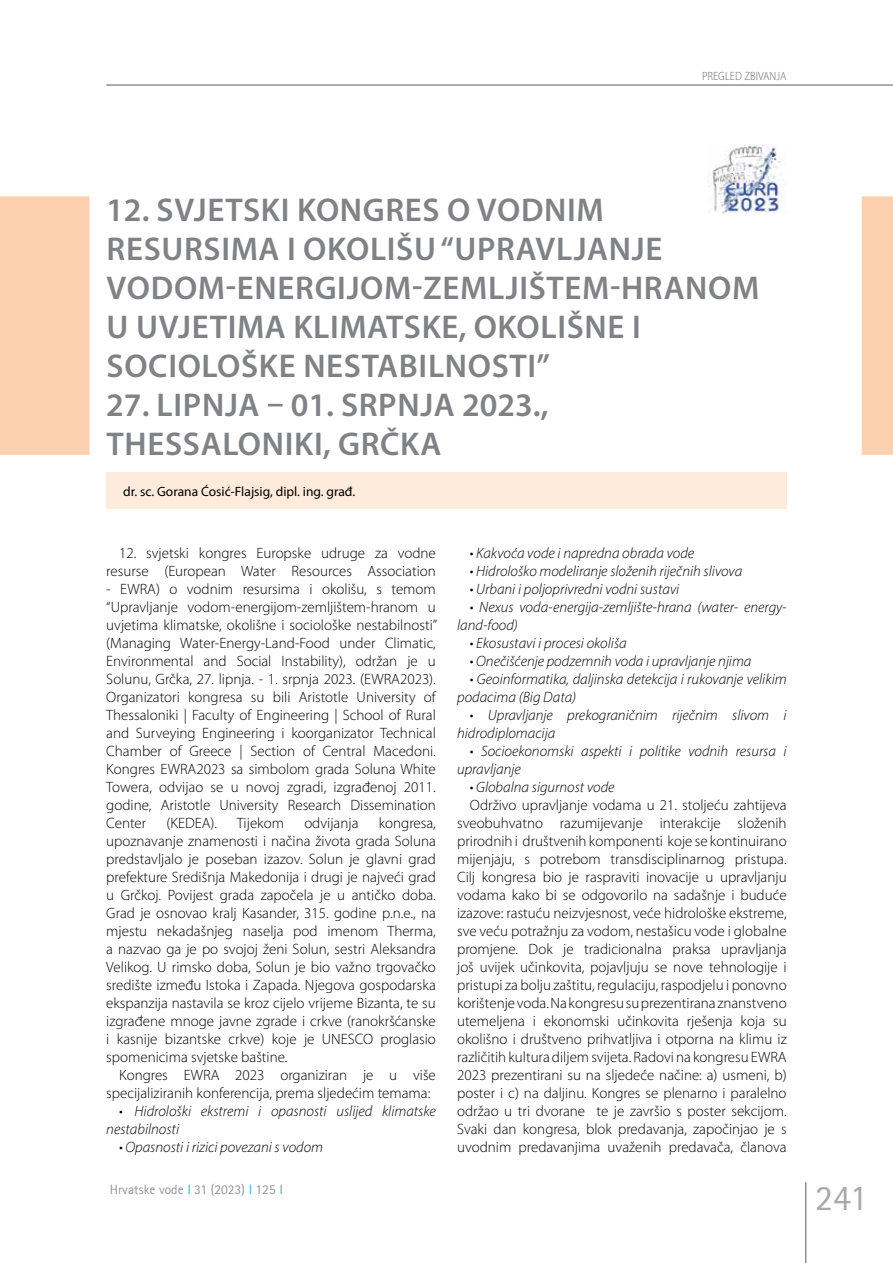
<style>
.page{position:relative;width:893px;height:1263px;background:#fff}
.page>*{position:absolute;margin:0;border:0;box-sizing:border-box;transform-origin:0 0}
.t1{font:36px "Agfa Rotis Sans Serif";color:#a7a9ac}
.t2{font:600 33px/39px "Myriad Pro";letter-spacing:.02em;color:#808285}
.t3{font:300 15px/18px "Myriad Pro";color:#000;text-align:justify}
.t4{font:italic 300 15px/18px "Myriad Pro";color:#000}
.t5{font:13.5px "Myriad Pro";color:#000}
.t6{font:13.5px "Agfa Rotis Sans Serif";color:#939598}
.t7{font:300 semi-condensed 12px "Myriad Pro";color:#6d6e71}
.s1{font-style:normal}
.s2{font-family:"Source Sans Pro";font-weight:300;font-size:18px;color:#00a5b6}
</style>
<div class="page">
<hr style="left:805px;top:1182px;width:1px;height:81px;background:#58595b">
<hr style="left:106px;top:85px;width:787px;height:1px;background:#58595b">
<div style="left:0;top:196px;width:90px;height:259px;background:#fdd1b0"></div>
<div style="left:862px;top:196px;width:31px;height:259px;background:#fdd1b0"></div>
<div style="left:106px;top:472px;width:681px;height:36px;background:#feebdb"></div>
<img style="left:709px;top:144px;width:76px;height:69px">
<p class="t7" style="left:702px;top:69px;width:86px">PREGLED ZBIVANJA</p>
<h2 class="t2" style="left:106px;top:190px;width:655px">12. SVJETSKI KONGRES O VODNIM<br>RESURSIMA I OKOLIŠU “UPRAVLJANJE<br>VODOM-ENERGIJOM-ZEMLJIŠTEM-HRANOM<br>U UVJETIMA KLIMATSKE, OKOLIŠNE I<br>SOCIOLOŠKE NESTABILNOSTI”</h2>
<h2 class="t2" style="left:106px;top:385px;width:444px">27. LIPNJA – 01. SRPNJA 2023.,<br>THESSALONIKI, GRČKA</h2>
<p class="t5" style="left:123px;top:483px;width:233px">dr. sc. Gorana Ćosić-Flajsig, dipl. ing. građ.</p>
<p class="t3" style="left:106px;top:544px;width:331px;text-align:right">12. svjetski kongres Europske udruge za vodne resurse (European Water Resources Association</p>
<p class="t3" style="left:106px;top:580px;width:333px">- EWRA) o vodnim resursima i okolišu, s temom “Upravljanje vodom-energijom-zemljištem-hranom u uvjetima klimatske, okolišne i sociološke nestabilnosti” (Managing Water-Energy-Land-Food under Climatic, Environmental and Social Instability), održan je u Solunu, Grčka, 27. lipnja. - 1. srpnja 2023. (EWRA2023).<br>Organizatori kongresa su bili Aristotle University of Thessaloniki | Faculty of Engineering | School of Rural and Surveying Engineering i koorganizator Technical Chamber of Greece | Section of Central Macedoni.<br>Kongres EWRA2023 sa simbolom grada Soluna White Towera, odvijao se u novoj zgradi, izgrađenoj 2011. godine, Aristotle University Research Dissemination Center</p>
<p class="t3" style="left:106px;top:814px;width:331px;text-indent:272px">kongresa, upoznavanje znamenosti i načina života grada Soluna predstavljalo je poseban izazov. Solun je glavni grad prefekture Središnja Makedonija i drugi je najveći grad u Grčkoj. Povijest grada započela je u antičko doba.<br>Grad je osnovao kralj Kasander, 315. godine p.n.e., na mjestu nekadašnjeg naselja pod imenom Therma, a nazvao ga je po svojoj ženi Solun, sestri Aleksandra Velikog. U rimsko doba, Solun je bio važno trgovačko središte između Istoka i Zapada. Njegova gospodarska ekspanzija nastavila se kroz cijelo vrijeme Bizanta, te su izgrađene mnoge javne zgrade i crkve (ranokršćanske i kasnije bizantske crkve) koje je UNESCO proglasio spomenicima svjetske baštine.</p>
<p class="t3" style="left:106px;top:1066px;width:331px;text-indent:13px">Kongres EWRA 2023 organiziran je u više specijaliziranih konferencija, prema sljedećim temama:</p>
<p class="t4" style="left:106px;top:1102px;width:331px;text-indent:13px"><span class="s1">•</span> Hidrološki ekstremi i opasnosti uslijed klimatske nestabilnosti</p>
<p class="t4" style="left:119px;top:1138px;width:206px">• Opasnosti i rizici povezani s vodom</p>
<p class="t3" style="left:167px;top:814px;width:52px">(KEDEA).</p>
<p class="t3" style="left:237px;top:814px;width:49px">Tijekom</p>
<p class="t3" style="left:304px;top:814px;width:56px">odvijanja</p>
<p class="t6" style="left:110px;top:1182px;width:175px">Hrvatske vode <span class="s2">I</span> 31 (2023) <span class="s2">I</span> 125 <span class="s2">I</span></p>
<p class="t4" style="left:470px;top:544px;width:226px">• Kakvoća vode i napredna obrada vode</p>
<p class="t4" style="left:470px;top:562px;width:274px">• Hidrološko modeliranje složenih riječnih slivova</p>
<p class="t4" style="left:470px;top:580px;width:211px">• Urbani i poljoprivredni vodni sustavi</p>
<p class="t4" style="left:457px;top:598px;width:331px;text-indent:13px">• Nexus voda-energija-zemljište-hrana (water- energy&shy;land-food)</p>
<p class="t4" style="left:470px;top:634px;width:158px">• Ekosustavi i procesi okoliša</p>
<p class="t4" style="left:470px;top:652px;width:283px">• Onečišćenje podzemnih voda i upravljanje njima</p>
<p class="t4" style="left:457px;top:670px;width:331px;text-indent:13px">• Geoinformatika, daljinska detekcija i rukovanje velikim podacima (Big Data)</p>
<p class="t4" style="left:457px;top:706px;width:331px;text-indent:13px">• Upravljanje prekograničnim riječnim slivom i hidrodiplomacija</p>
<p class="t4" style="left:457px;top:742px;width:331px;text-indent:13px">• Socioekonomski aspekti i politike vodnih resursa i upravljanje</p>
<p class="t4" style="left:470px;top:778px;width:146px">• Globalna sigurnost vode</p>
<p class="t3" style="left:457px;top:796px;width:331px;text-indent:13px">Održivo upravljanje vodama u 21. stoljeću zahtijeva sveobuhvatno razumijevanje interakcije složenih prirodnih i društvenih komponenti koje se kontinuirano mijenjaju, s potrebom transdisciplinarnog pristupa.<br>Cilj kongresa bio je raspraviti inovacije u upravljanju vodama kako bi se odgovorilo na sadašnje i buduće izazove: rastuću neizvjesnost, veće hidrološke ekstreme, sve veću potražnju za vodom, nestašicu vode i globalne promjene. Dok je tradicionalna praksa upravljanja još uvijek učinkovita, pojavljuju se nove tehnologije i pristupi za bolju zaštitu, regulaciju, raspodjelu i ponovno korištenje voda. Na kongresu su prezentirana znanstveno utemeljena i ekonomski učinkovita rješenja koja su okolišno i društveno prihvatljiva i otporna na klimu iz različitih kultura diljem svijeta. Radovi na kongresu EWRA 2023 prezentirani su na sljedeće načine: a) usmeni, b) poster i c) na daljinu. Kongres se plenarno i paralelno održao u tri dvorane te je završio s poster sekcijom.<br>Svaki dan kongresa, blok predavanja, započinjao je s uvodnim predavanjima uvaženih predavača, članova</p>
<h1 class="t1" style="left:815px;top:1177px;width:54px">241</h1>
</div>
